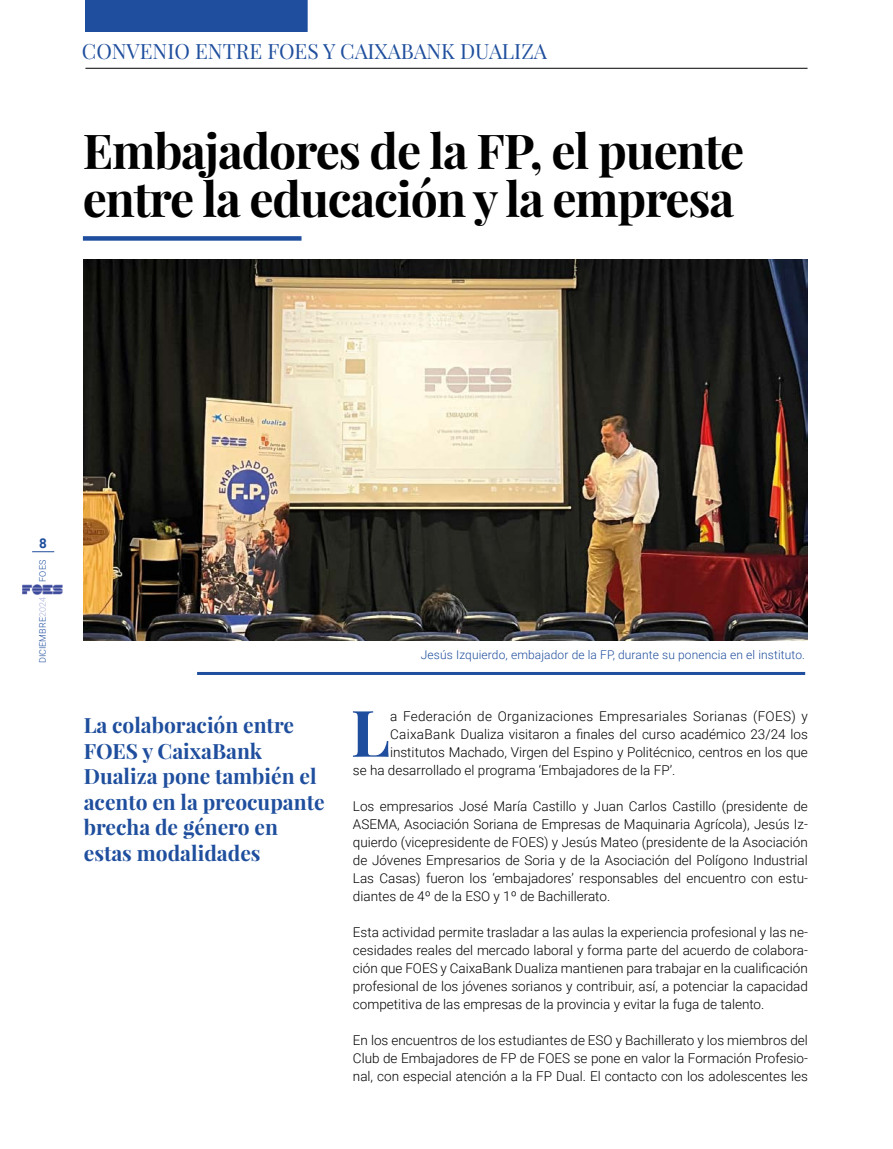
<style>
.page{position:relative;width:893px;height:1149px;background:#fff}
.page>*{position:absolute;margin:0;border:0;box-sizing:border-box;transform-origin:0 0}
.t1{font:700 64.35px "Playfair Display";color:#1e4e9d}
.t2{font:700 48px/48px "Playfair Display";letter-spacing:-.025em;color:#000}
.t3{font:700 21px/25.5px "Playfair Display";color:#1e4e9d}
.t4{font:21px "Playfair Display";color:#1e4e9d}
.t5{font:300 13.5px/18px "Roboto";color:#000;text-align:justify}
.t6{font:300 13.5px "Roboto";letter-spacing:.025em;color:#000}
.t7{font:700 13.5px "Roboto";color:#1e4e9d}
.t8{font:300 12px "Roboto";letter-spacing:.01em;color:#1e4e9d}
.t9{font:300 9px "Roboto";color:#1e4e9d}
.s1{color:#aab1da}
</style>
<div class="page">
<hr style="left:85px;top:68px;width:722px;height:1px;background:#000">
<div style="left:85px;top:0;width:223px;height:32px;background:#1e4e9d"></div>
<svg style="left:32px;top:551px;width:22px;height:1px"></svg>
<img style="left:22px;top:584px;width:40px;height:10px">
<img style="left:84px;top:259px;width:724px;height:381px">
<hr style="left:197px;top:671px;width:608px;height:3px;background:#1e4e9d">
<svg style="left:83px;top:236px;width:218px;height:4px"></svg>
<h3 class="t4" style="left:82px;top:38px;width:467px">CONVENIO ENTRE FOES Y CAIXABANK DUALIZA</h3>
<h2 class="t2" style="left:83px;top:127px;width:663px">Embajadores de la FP, el puente entre la educación y la empresa</h2>
<p class="t7" style="left:39px;top:534px;width:9px">8</p>
<p class="t9" style="left:36px;top:581px;width:23px;rotate:-90deg">FOES</p>
<p class="t9" style="left:36px;top:663px;width:67px;rotate:-90deg">DICIEMBRE<span class="s1">2024</span></p>
<h3 class="t3" style="left:84px;top:712px;width:242px">La colaboración entre<br>FOES y CaixaBank<br>Dualiza pone también el acento en la preocupante brecha de género en estas modalidades</h3>
<p class="t8" style="left:421px;top:646px;width:386px">Jesús Izquierdo, embajador de la FP, durante su ponencia en el instituto.</p>
<h1 class="t1" style="left:351px;top:692px;width:41px">L</h1>
<p class="t6" style="left:390px;top:706px;width:419px">a Federación de Organizaciones Empresariales Sorianas (FOES) y</p>
<p class="t5" style="left:390px;top:724px;width:419px">CaixaBank Dualiza visitaron a finales del curso académico 23/24 los</p>
<p class="t5" style="left:390px;top:742px;width:419px">institutos Machado, Virgen del Espino y Politécnico, centros en los que</p>
<p class="t5" style="left:353px;top:760px;width:324px">se ha desarrollado el programa ‘Embajadores de la FP’.</p>
<p class="t5" style="left:353px;top:796px;width:456px">Los empresarios José María Castillo y Juan Carlos Castillo (presidente de ASEMA, Asociación Soriana de Empresas de Maquinaria Agrícola), Jesús Iz&shy;quierdo (vicepresidente de FOES) y Jesús Mateo (presidente de la Asociación de Jóvenes Empresarios de Soria y de la Asociación del Polígono Industrial Las Casas) fueron los ‘embajadores’ responsables del encuentro con estu&shy;diantes de 4º de la ESO y 1º de Bachillerato.</p>
<p class="t5" style="left:353px;top:922px;width:456px">Esta actividad permite trasladar a las aulas la experiencia profesional y las ne&shy;cesidades reales del mercado laboral y forma parte del acuerdo de colabora&shy;ción que FOES y CaixaBank Dualiza mantienen para trabajar en la cualificación profesional de los jóvenes sorianos y contribuir, así, a potenciar la capacidad competitiva de las empresas de la provincia y evitar la fuga de talento.</p>
<p class="t5" style="left:353px;top:1030px;width:456px">En los encuentros de los estudiantes de ESO y Bachillerato y los miembros del Club de Embajadores de FP de FOES se pone en valor la Formación Profesio&shy;nal, con especial atención a la FP Dual. El contacto con los adolescentes les</p>
</div>
